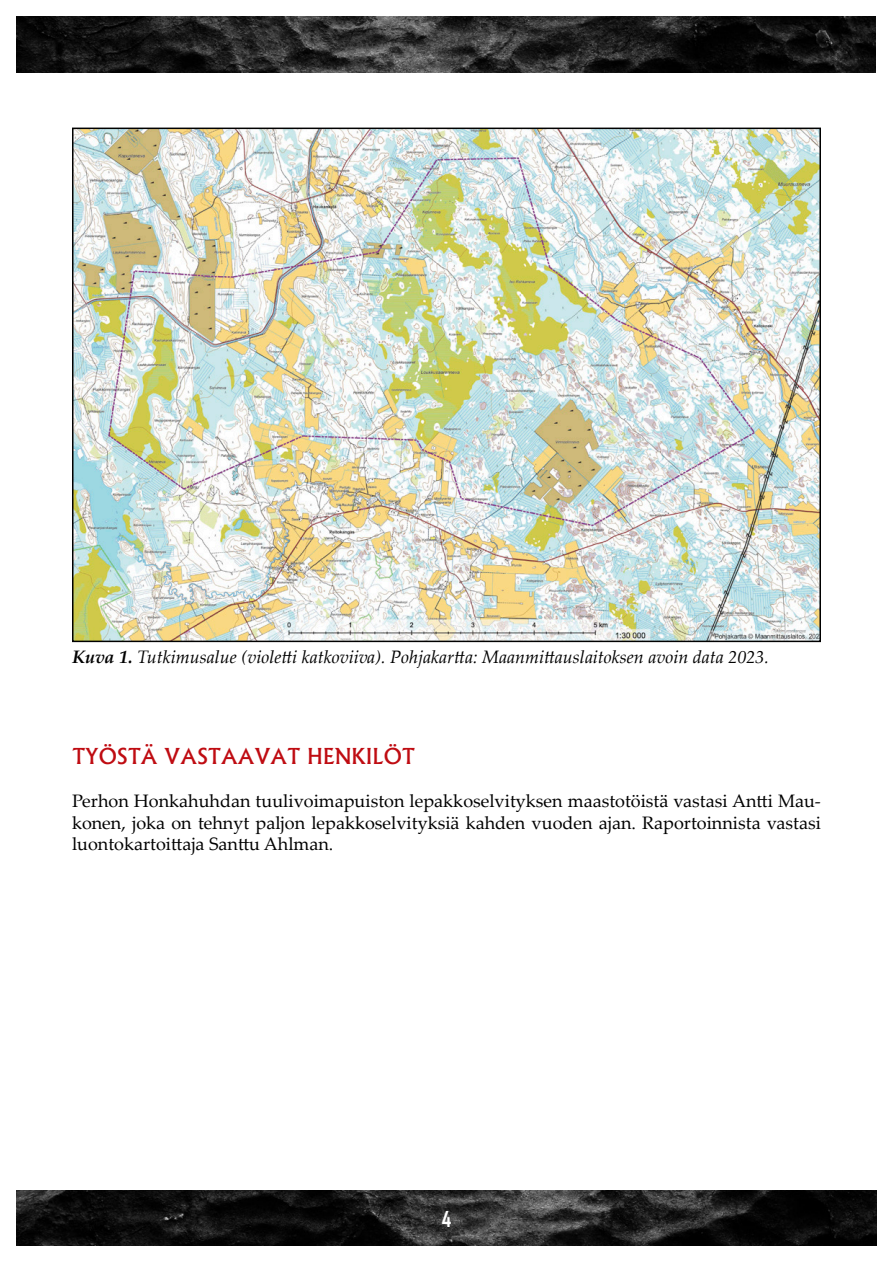
<style>
.page{position:relative;width:893px;height:1263px;background:#fff}
.page>*{position:absolute;margin:0;border:0;box-sizing:border-box;transform-origin:0 0}
.Perusotsikko{font:500 21px "Albertus";color:#bf0c12}
.t1{font:700 21px "Agency FB";color:#fff}
.Perusteksti{font:18px/21.6px "Palatino Linotype";color:#000;text-align:justify}
.Perusteksti-2{font:italic 18px "Palatino Linotype";color:#000}
.s1{font-weight:700}
</style>
<div class="page">
<img style="left:17px;top:1191px;width:859px;height:55px">
<img style="left:17px;top:17px;width:859px;height:55px">
<img style="left:75px;top:131px;width:743px;height:508px">
<p class="Perusteksti-2" style="left:72px;top:643px;width:698px"><span class="s1">Kuva 1.</span> Tutkimusalue (violetti katkoviiva). Pohjakartta: Maanmittauslaitoksen avoin data 2023.</p>
<p class="Perusotsikko" style="left:72px;top:743px;width:345px">TYÖSTÄ VASTAAVAT HENKILÖT</p>
<p class="Perusteksti" style="left:72px;top:789px;width:750px">Perhon Honkahuhdan tuulivoimapuiston lepakkoselvityksen maastotöistä vastasi Antti Mau&shy;konen, joka on tehnyt paljon lepakkoselvityksiä kahden vuoden ajan. Raportoinnista vastasi luontokartoittaja Santtu Ahlman.</p>
<p class="t1" style="left:442px;top:1206px;width:11px">4</p>
</div>
